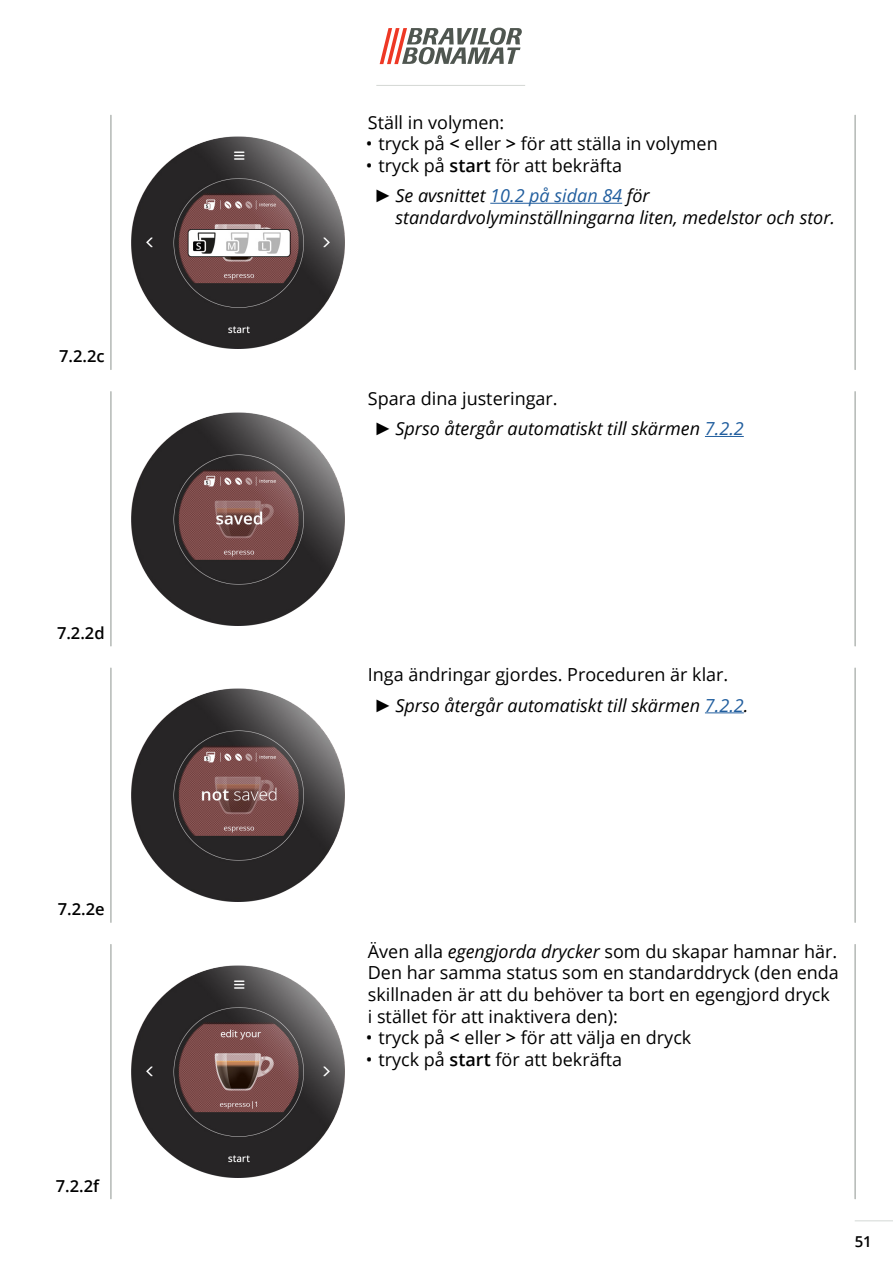
<style>
.page{position:relative;width:893px;height:1263px;background:#fff}
.page>*{position:absolute;margin:0;border:0;box-sizing:border-box;transform-origin:0 0}
.Body_text{font:18px/21.6px "Open Sans";color:#000}
.t1{font:italic 18px/21.6px "Open Sans";color:#000}
.t2{font:600 16.5px "Open Sans";color:#000}
.t3{font:600 15px "Open Sans";color:#000}
.s1{font-weight:600}
.s2{font-family:"Arial"}
.s3{color:#215e9e}
.s4{font-style:italic}
</style>
<div class="page">
<svg style="left:380px;top:28px;width:142px;height:36px"></svg>
<hr style="left:855px;top:1220px;width:38px;height:1px;background:#d4d8d5">
<hr style="left:376px;top:85px;width:149px;height:1px;background:#d4d8d5">
<hr style="left:855px;top:944px;width:1px;height:255px;background:#8e9590">
<hr style="left:111px;top:944px;width:1px;height:255px;background:#8e9590">
<hr style="left:855px;top:668px;width:1px;height:254px;background:#8e9590">
<hr style="left:111px;top:668px;width:1px;height:254px;background:#8e9590">
<hr style="left:855px;top:392px;width:1px;height:254px;background:#8e9590">
<hr style="left:111px;top:392px;width:1px;height:254px;background:#8e9590">
<hr style="left:111px;top:115px;width:1px;height:255px;background:#8e9590">
<hr style="left:855px;top:115px;width:1px;height:255px;background:#8e9590">
<hr style="left:490px;top:203px;width:132px;height:1px;background:#215e9e">
<hr style="left:705px;top:436px;width:39px;height:1px;background:#215e9e">
<img style="left:132px;top:136px;width:212px;height:213px">
<img style="left:132px;top:412px;width:212px;height:213px">
<hr style="left:705px;top:712px;width:39px;height:1px;background:#215e9e">
<img style="left:132px;top:689px;width:212px;height:212px">
<img style="left:132px;top:965px;width:212px;height:213px">
<p class="t2" style="left:59px;top:345px;width:47px">7.2.2c</p>
<p class="t2" style="left:57px;top:621px;width:49px">7.2.2d</p>
<p class="t2" style="left:58px;top:898px;width:48px">7.2.2e</p>
<p class="t2" style="left:56px;top:1174px;width:45px">7.2.2f</p>
<p class="Body_text" style="left:368px;top:111px;width:138px">Ställ in volymen:</p>
<p class="Body_text" style="left:366px;top:132px;width:353px">• tryck på <span class="s1">&lt;</span> eller <span class="s1">&gt;</span> för att ställa in volymen</p>
<p class="Body_text" style="left:366px;top:154px;width:258px">• tryck på <span class="s1">start</span> för att bekräfta</p>
<p class="t1" style="left:395px;top:184px;width:441px;text-indent:-21px"><span class="s2">►</span> Se avsnittet <span class="s3">10.2 på sidan 84</span> för standardvolyminställningarna liten, medelstor och stor.</p>
<p class="Body_text" style="left:368px;top:387px;width:191px">Spara dina justeringar.</p>
<p class="t1" style="left:374px;top:417px;width:371px"><span class="s2">►</span> Sprso återgår automatiskt till skärmen <span class="s3">7.2.2</span></p>
<p class="Body_text" style="left:368px;top:664px;width:362px">Inga ändringar gjordes. Proceduren är klar.</p>
<p class="t1" style="left:374px;top:694px;width:376px"><span class="s2">►</span> Sprso återgår automatiskt till skärmen <span class="s3">7.2.2</span>.</p>
<p class="Body_text" style="left:368px;top:940px;width:473px">Även alla <span class="s4">egengjorda drycker</span> som du skapar hamnar här.<br>Den har samma status som en standarddryck (den enda skillnaden är att du behöver ta bort en egengjord dryck i stället för att inaktivera den):</p>
<p class="Body_text" style="left:366px;top:1026px;width:327px">• tryck på <span class="s1">&lt;</span> eller <span class="s1">&gt;</span> för att välja en dryck</p>
<p class="Body_text" style="left:366px;top:1048px;width:258px">• tryck på <span class="s1">start</span> för att bekräfta</p>
<p class="t3" style="left:855px;top:1232px;width:19px">51</p>
</div>
